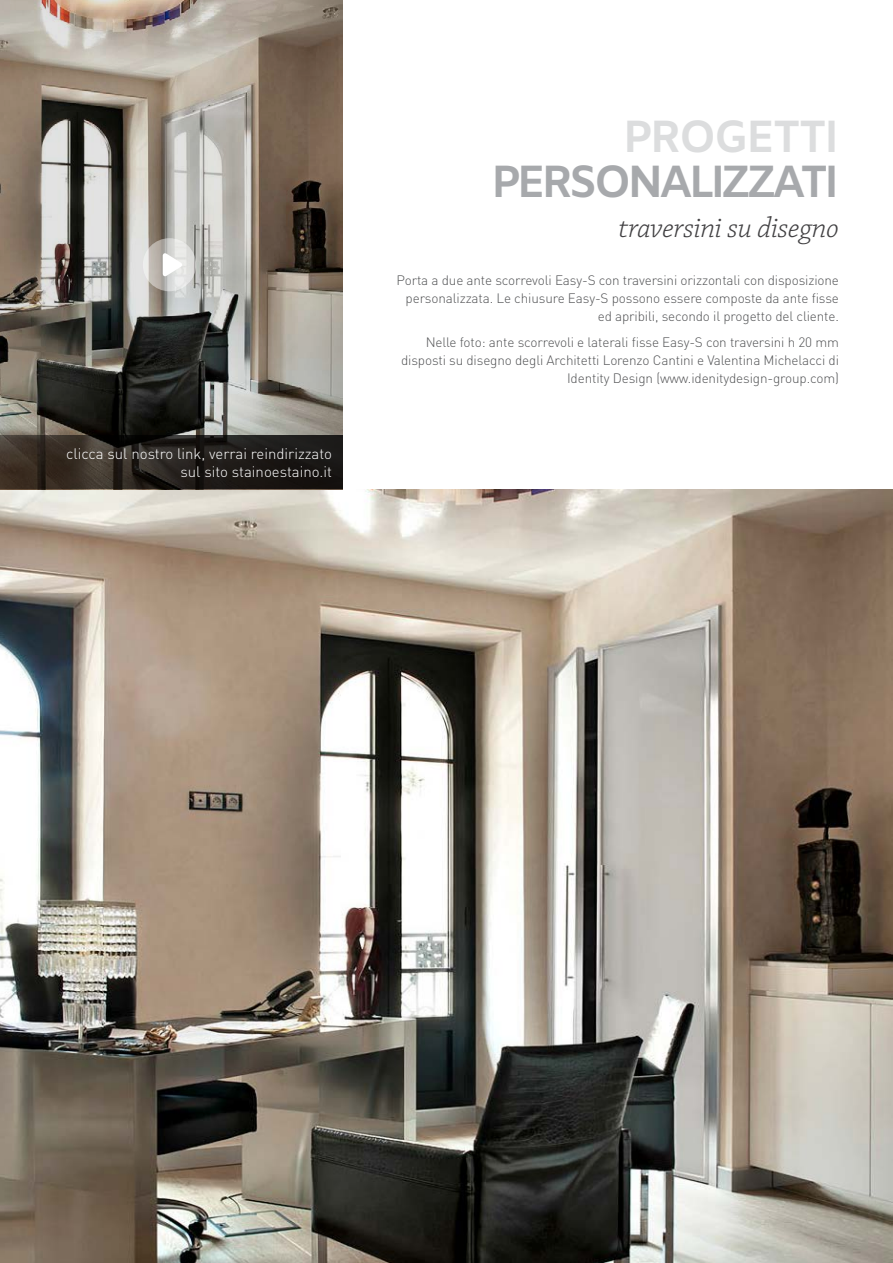
<style>
.page{position:relative;width:893px;height:1263px;background:#fff}
.page>*{position:absolute;margin:0;border:0;box-sizing:border-box;transform-origin:0 0}
.t1{font:700 45px "Amiko";letter-spacing:-.09em;color:#a7a9ac}
.t2{font:700 45px "Amiko";letter-spacing:-.06em;color:#dcddde}
.t3{font:italic 300 30px "Chaparral Pro";letter-spacing:-.01em;color:#414042}
.t4{font:300 15px/18px "DIN Pro";color:#fff;text-align:right}
.t5{font:300 13.5px/18px "DIN Pro";letter-spacing:-.01em;color:#515254;text-align:right}
</style>
<div class="page">
<img style="left:0;top:489px;width:893px;height:774px">
<img style="left:0;top:0;width:343px;height:436px">
<svg style="left:143px;top:238px;width:53px;height:53px;background:#d5d4d1"></svg>
<svg style="left:0;top:436px;width:343px;height:53px;background:#28221d"></svg>
<p class="t4" style="left:66px;top:444px;width:268px">clicca sul nostro link, verrai reindirizzato sul sito stainoestaino.it</p>
<h1 class="t2" style="left:623px;top:110px;width:218px">PROGETTI</h1>
<h1 class="t1" style="left:491px;top:155px;width:349px">PERSONALIZZATI</h1>
<h2 class="t3" style="left:619px;top:211px;width:222px">traversini su disegno</h2>
<p class="t5" style="left:396px;top:270px;width:444px">Porta a due ante scorrevoli Easy-S con traversini orizzontali con disposizione personalizzata. Le chiusure Easy-S possono essere composte da ante fisse ed apribili, secondo il progetto del cliente.</p>
<p class="t5" style="left:401px;top:333px;width:439px">Nelle foto: ante scorrevoli e laterali fisse Easy-S con traversini h 20 mm disposti su disegno degli Architetti Lorenzo Cantini e Valentina Michelacci di<br>Identity Design (www.idenitydesign-group.com)</p>
</div>
